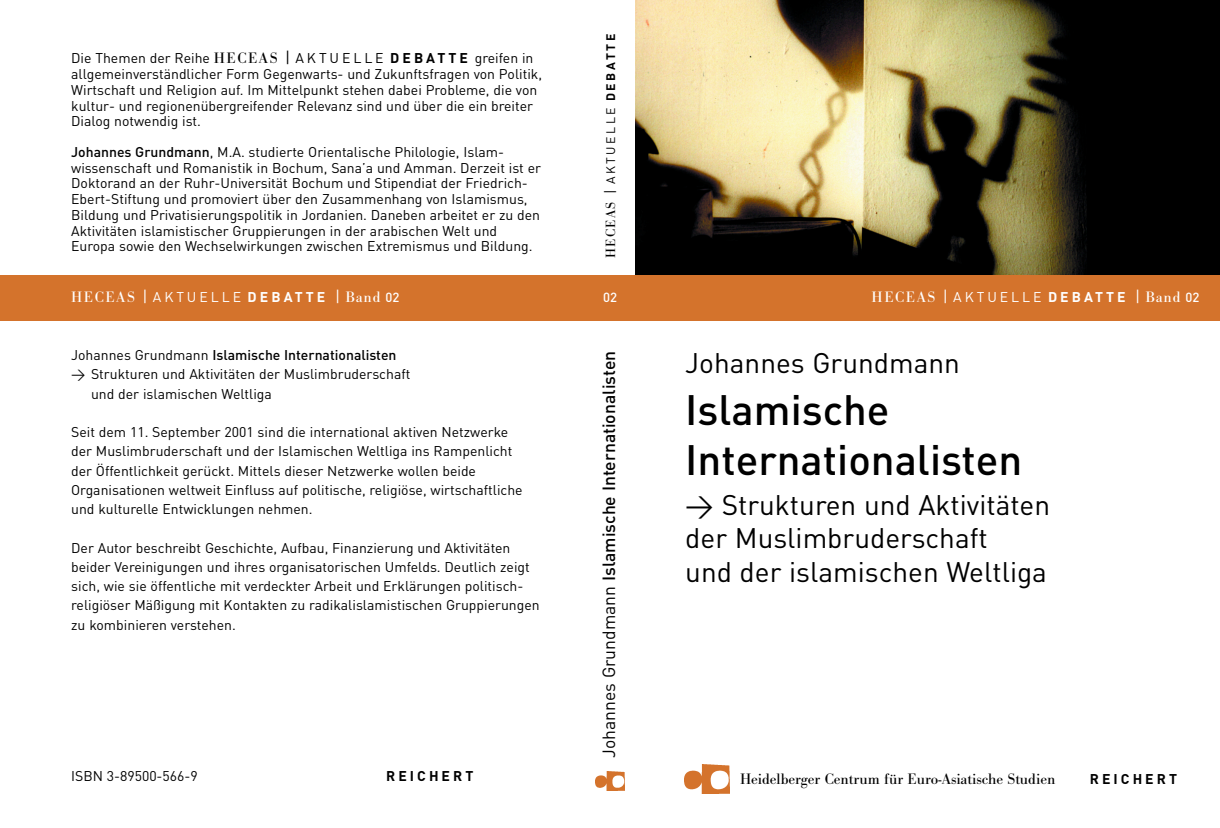
<style>
.page{position:relative;width:1220px;height:828px;background:#fff}
.page>*{position:absolute;margin:0;border:0;box-sizing:border-box;transform-origin:0 0}
.t1{font:500 42px/50.4px "DIN";color:#000}
.t2{font:28px/33.6px "DIN";color:#000}
.t3{font:500 17.5px "DIN";color:#000}
.t4{font:15.75px "URW Bodoni T";letter-spacing:.1em;color:#fff}
.t5{font:15.75px "URW Bodoni T";color:#000}
.t6{font:14px/15.8px "DIN";color:#000}
.t7{font:500 14px "DIN";color:#000}
.t8{font:700 14px "DIN";letter-spacing:.215em;color:#000}
.t9{font:500 13.12px "DIN";color:#fff}
.t10{font:12.25px "DIN";letter-spacing:.21em;color:#000}
.s1{font-family:"URW Bodoni T";font-size:15.75px}
.s2{font-size:15.75px}
.s3{font-weight:700}
.s4{font-weight:500}
.s5{font-family:"URW Bodoni T";font-size:14px}
.s6{font-size:14px}
.s7{font-family:"DIN"}
.s8{font-family:"DIN";font-size:14px}
.s9{font-family:"DIN";font-weight:700;font-size:14px}
.s10{font-family:"DIN";font-weight:500;font-size:13.12px}
.s11{font-weight:400}
</style>
<div class="page">
<img style="left:635px;top:0;width:585px;height:275px">
<div style="left:0;top:275px;width:1220px;height:46px;background:#d4732c"></div>
<img style="left:685px;top:764px;width:44px;height:29px">
<img style="left:595px;top:771px;width:30px;height:20px">
<p class="t6" style="left:71px;top:50px;width:472px">Die Themen der Reihe <span class="s1">HECEAS</span> <span class="s2">|</span> AKTUELLE <span class="s3">D E B AT T E</span> greifen in allgemeinverständlicher Form Gegenwarts- und Zukunftsfragen von Politik, Wirtschaft und Religion auf. Im Mittelpunkt stehen dabei Probleme, die von kultur- und regionenübergreifender Relevanz sind und über die ein breiter Dialog notwendig ist.</p>
<p class="t6" style="left:71px;top:144px;width:471px"><span class="s4">Johannes Grundmann</span>, M.A. studierte Orientalische Philologie, Islam&shy;wissenschaft und Romanistik in Bochum, Sana’a und Amman. Derzeit ist er Doktorand an der Ruhr-Universität Bochum und Stipendiat der Friedrich-Ebert-Stiftung und promoviert über den Zusammenhang von Islamismus, Bildung und Privatisierungspolitik in Jordanien. Daneben arbeitet er zu den Aktivitäten islamistischer Gruppierungen in der arabischen Welt und Europa sowie den Wechselwirkungen zwischen Extremismus und Bildung.</p>
<p class="t10" style="left:603px;top:258px;width:226px;rotate:-90deg"><span class="s5">HECEAS</span> <span class="s6">|</span> AKTUELLE <span class="s3">DEBATTE</span></p>
<p class="t4" style="left:71px;top:289px;width:330px">HECEAS <span class="s7">|</span> <span class="s8">AKTUELLE</span> <span class="s9">DEBATTE</span> <span class="s7">|</span> Band <span class="s10">02</span></p>
<p class="t4" style="left:871px;top:289px;width:329px">HECEAS <span class="s7">|</span> <span class="s8">AKTUELLE</span> <span class="s9">DEBATTE</span> <span class="s7">|</span> Band <span class="s10">02</span></p>
<p class="t9" style="left:603px;top:289px;width:15px">02</p>
<p class="t7" style="left:71px;top:346px;width:327px"><span class="s11">Johannes Grundmann</span> Islamische Internationalisten</p>
<p class="t6" style="left:71px;top:366px;width:341px">&gt; Strukturen und Aktivitäten der Muslimbruderschaft</p>
<p class="t6" style="left:91px;top:385px;width:182px">und der islamischen Weltliga</p>
<p class="t6" style="left:71px;top:422px;width:453px;line-height:19.2px">Seit dem 11. September 2001 sind die international aktiven Netzwerke der Muslimbruderschaft und der Islamischen Weltliga ins Rampenlicht der Öffentlichkeit gerückt. Mittels dieser Netzwerke wollen beide Organisationen weltweit Einfluss auf politische, religiöse, wirtschaftliche und kulturelle Entwicklungen nehmen.</p>
<p class="t6" style="left:71px;top:538px;width:470px;line-height:19.2px">Der Autor beschreibt Geschichte, Aufbau, Finanzierung und Aktivitäten beider Vereinigungen und ihres organisatorischen Umfelds. Deutlich zeigt sich, wie sie öffentliche mit verdeckter Arbeit und Erklärungen politisch&shy;religiöser Mäßigung mit Kontakten zu radikalislamistischen Gruppierungen zu kombinieren verstehen.</p>
<p class="t6" style="left:71px;top:767px;width:128px">ISBN 3-89500-566-9</p>
<p class="t8" style="left:386px;top:766px;width:89px">REICHERT</p>
<p class="t3" style="left:597px;top:758px;width:408px;rotate:-90deg"><span class="s11">Johannes Grundmann</span> Islamische Internationalisten</p>
<h2 class="t2" style="left:685px;top:346px;width:276px">Johannes Grundmann</h2>
<h1 class="t1" style="left:685px;top:383px;width:338px">Islamische<br>Internationalisten</h1>
<h2 class="t2" style="left:685px;top:487px;width:366px">&gt; Strukturen und Aktivitäten der Muslimbruderschaft<br>und der islamischen Weltliga</h2>
<p class="t5" style="left:740px;top:770px;width:317px">Heidelberger Centrum für Euro-Asiatische Studien</p>
<p class="t8" style="left:1090px;top:769px;width:89px">REICHERT</p>
</div>
